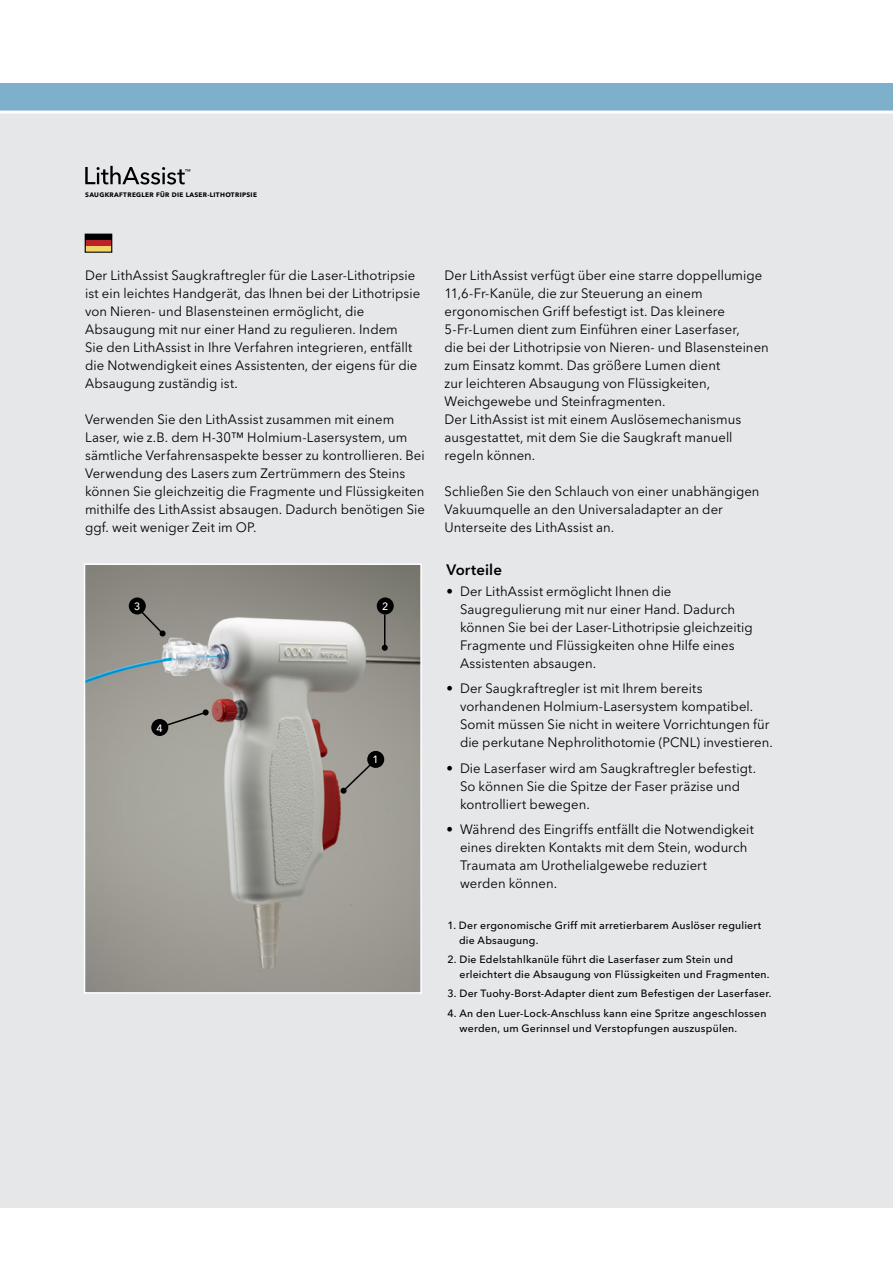
<style>
.page{position:relative;width:893px;height:1263px;background:#fff}
.page>*{position:absolute;margin:0;border:0;box-sizing:border-box;transform-origin:0 0}
.ParagraphHeader-Demi{font:600 15px "Avenir Next LT Pro";letter-spacing:.01em;color:#000}
.Bodycopy-REG-9-12{font:13.5px/18px "Avenir Next LT Pro";letter-spacing:.005em;color:#000}
.LABELS-Med-7-10-blk1{font:500 10.5px/15px "Avenir Next LT Pro";letter-spacing:.02em;color:#000}
.LABELS-Med-7-10-blk1-2{font:500 10.5px "Avenir Next LT Pro";color:#fff}
.t1{font:700 6.45px "Avenir Next LT Pro";letter-spacing:.05em;color:#000}
</style>
<div class="page">
<div style="left:0;top:83px;width:893px;height:28px;background:#7eb0cc"></div>
<div style="left:0;top:114px;width:893px;height:1094px;background:#e6e7e8"></div>
<img style="left:87px;top:236px;width:23px;height:15px">
<div style="left:85px;top:234px;width:27px;height:19px;border:1px solid #000"></div>
<img style="left:87px;top:566px;width:332px;height:424px">
<div style="left:84px;top:563px;width:338px;height:430px;border:2px solid #fff"></div>
<svg style="left:159px;top:709px;width:50px;height:20px"></svg>
<div style="left:151px;top:719px;width:17px;height:17px;background:#000;border-radius:50%"></div>
<svg style="left:137px;top:607px;width:29px;height:30px"></svg>
<div style="left:129px;top:597px;width:17px;height:17px;background:#000;border-radius:50%"></div>
<hr style="left:384px;top:614px;width:1px;height:34px;background:#000">
<svg style="left:382px;top:645px;width:6px;height:6px"></svg>
<div style="left:377px;top:597px;width:17px;height:17px;background:#000;border-radius:50%"></div>
<svg style="left:340px;top:760px;width:35px;height:34px"></svg>
<div style="left:367px;top:751px;width:17px;height:17px;background:#000;border-radius:50%"></div>
<svg style="left:85px;top:166px;width:105px;height:19px"></svg>
<p class="t1" style="left:85px;top:191px;width:173px">SAUGKRAFTREGLER FÜR DIE LASER-LITHOTRIPSIE</p>
<p class="Bodycopy-REG-9-12" style="left:85px;top:267px;width:337px">Der LithAssist Saugkraftregler für die Laser-Lithotripsie ist ein leichtes Handgerät, das Ihnen bei der Lithotripsie von Nieren- und Blasensteinen ermöglicht, die Absaugung mit nur einer Hand zu regulieren. Indem<br>Sie den LithAssist in Ihre Verfahren integrieren, entfällt die Notwendigkeit eines Assistenten, der eigens für die Absaugung zuständig ist.</p>
<p class="Bodycopy-REG-9-12" style="left:85px;top:411px;width:341px">Verwenden Sie den LithAssist zusammen mit einem Laser, wie z.B. dem H-30™ Holmium-Lasersystem, um sämtliche Verfahrensaspekte besser zu kontrollieren. Bei Verwendung des Lasers zum Zertrümmern des Steins können Sie gleichzeitig die Fragmente und Flüssigkeiten mithilfe des LithAssist absaugen. Dadurch benötigen Sie ggf. weit weniger Zeit im OP.</p>
<p class="LABELS-Med-7-10-blk1-2" style="left:134px;top:600px;width:8px">3</p>
<p class="LABELS-Med-7-10-blk1-2" style="left:382px;top:600px;width:8px">2</p>
<p class="LABELS-Med-7-10-blk1-2" style="left:157px;top:721px;width:8px">4</p>
<p class="LABELS-Med-7-10-blk1-2" style="left:373px;top:753px;width:8px">1</p>
<p class="Bodycopy-REG-9-12" style="left:445px;top:267px;width:326px">Der LithAssist verfügt über eine starre doppellumige 11,6-Fr-Kanüle, die zur Steuerung an einem ergonomischen Griff befestigt ist. Das kleinere 5-Fr-Lumen dient zum Einführen einer Laserfaser,<br>die bei der Lithotripsie von Nieren- und Blasensteinen zum Einsatz kommt. Das größere Lumen dient<br>zur leichteren Absaugung von Flüssigkeiten, Weichgewebe und Steinfragmenten.</p>
<p class="Bodycopy-REG-9-12" style="left:445px;top:411px;width:298px">Der LithAssist ist mit einem Auslösemechanismus ausgestattet, mit dem Sie die Saugkraft manuell regeln können.</p>
<p class="Bodycopy-REG-9-12" style="left:445px;top:483px;width:316px">Schließen Sie den Schlauch von einer unabhängigen<br>Vakuumquelle an den Universaladapter an der<br>Unterseite des LithAssist an.</p>
<p class="ParagraphHeader-Demi" style="left:446px;top:560px;width:57px">Vorteile</p>
<p class="Bodycopy-REG-9-12" style="left:460px;top:582px;width:294px;text-indent:-14px">• Der LithAssist ermöglicht Ihnen die Saugregulierung mit nur einer Hand. Dadurch können Sie bei der Laser-Lithotripsie gleichzeitig Fragmente und Flüssigkeiten ohne Hilfe eines Assistenten absaugen.</p>
<p class="Bodycopy-REG-9-12" style="left:460px;top:680px;width:314px;text-indent:-14px">• Der Saugkraftregler ist mit Ihrem bereits vorhandenen Holmium-Lasersystem kompatibel.<br>Somit müssen Sie nicht in weitere Vorrichtungen für die perkutane Nephrolithotomie (PCNL) investieren.</p>
<p class="Bodycopy-REG-9-12" style="left:460px;top:759px;width:298px;text-indent:-14px">• Die Laserfaser wird am Saugkraftregler befestigt.<br>So können Sie die Spitze der Faser präzise und kontrolliert bewegen.</p>
<p class="Bodycopy-REG-9-12" style="left:460px;top:821px;width:295px;text-indent:-14px">• Während des Eingriffs entfällt die Notwendigkeit eines direkten Kontakts mit dem Stein, wodurch Traumata am Urothelialgewebe reduziert werden können.</p>
<p class="LABELS-Med-7-10-blk1" style="left:459px;top:918px;width:304px;text-indent:-12px">1. Der ergonomische Griff mit arretierbarem Auslöser reguliert die Absaugung.</p>
<p class="LABELS-Med-7-10-blk1" style="left:459px;top:952px;width:312px;text-indent:-12px">2. Die Edelstahlkanüle führt die Laserfaser zum Stein und erleichtert die Absaugung von Flüssigkeiten und Fragmenten.</p>
<p class="LABELS-Med-7-10-blk1" style="left:447px;top:986px;width:326px">3. Der Tuohy-Borst-Adapter dient zum Befestigen der Laserfaser.</p>
<p class="LABELS-Med-7-10-blk1" style="left:459px;top:1005px;width:309px;text-indent:-12px">4. An den Luer-Lock-Anschluss kann eine Spritze angeschlossen werden, um Gerinnsel und Verstopfungen auszuspülen.</p>
</div>
